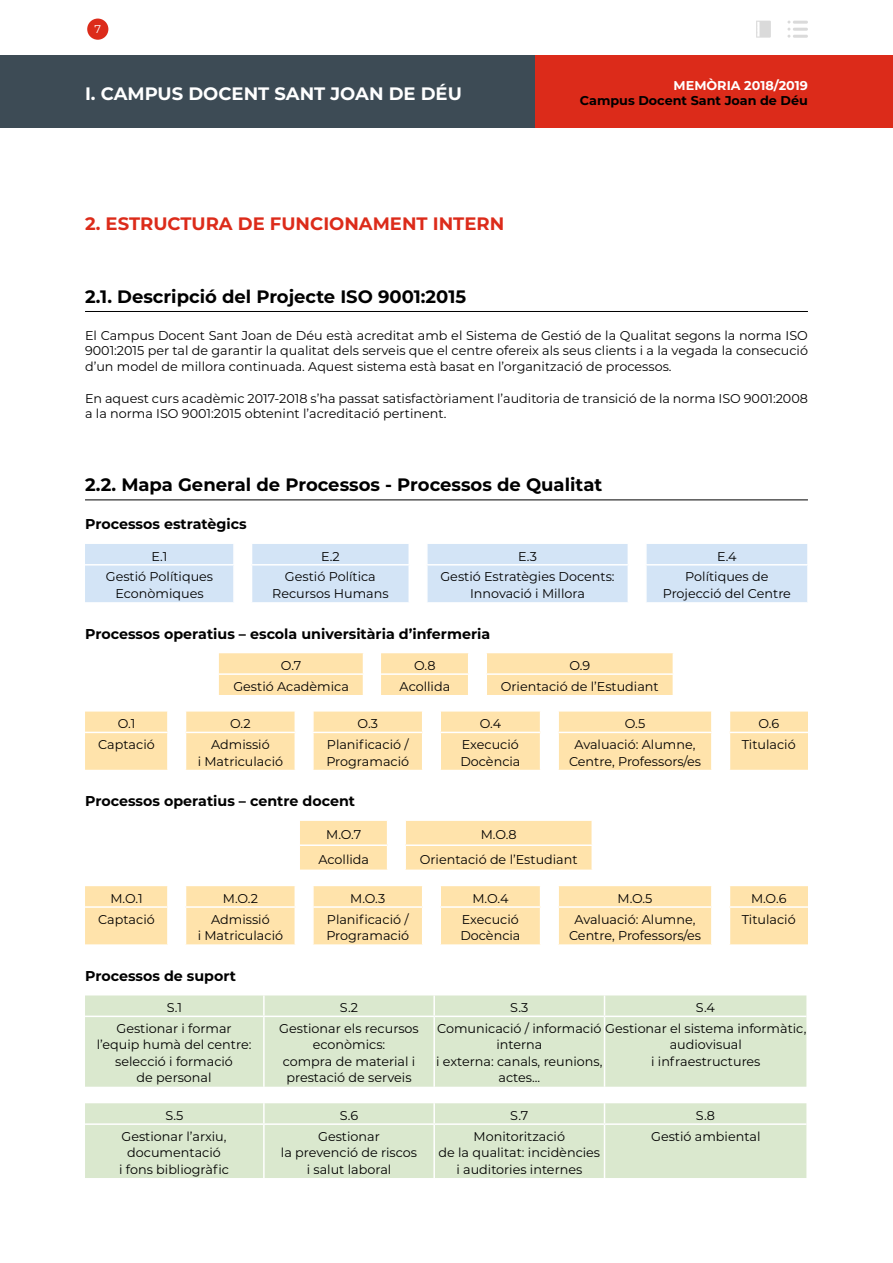
<style>
.page{position:relative;width:893px;height:1263px;background:#fff}
.page>*{position:absolute;margin:0;border:0;box-sizing:border-box;transform-origin:0 0}
.t1{font:700 18px "Montserrat";color:#000}
.t2{font:700 18px "Montserrat";color:#dc2b1a}
.t3{font:700 18px "Montserrat";color:#fff}
.t4{font:700 14.25px "Montserrat";color:#000}
.t5{font:12.75px/16.5px "Montserrat";color:#000;text-align:center}
.t6{font:700 12.75px "Montserrat";color:#000}
.t7{font:700 12.75px "Montserrat";color:#fff}
.t8{font:11.25px "Montserrat";color:#fff}
</style>
<div class="page">
<div style="left:0;top:55px;width:536px;height:73px;background:#3d4b55"></div>
<div style="left:536px;top:55px;width:357px;height:73px;background:#dc2b1a"></div>
<div style="left:87px;top:19px;width:21px;height:21px;background:#dc2b1a;border-radius:50%"></div>
<hr style="left:793px;top:21px;width:15px;height:3px;background:#dadada">
<svg style="left:787px;top:21px;width:3px;height:17px"></svg>
<hr style="left:793px;top:28px;width:15px;height:3px;background:#dadada">
<hr style="left:793px;top:35px;width:15px;height:3px;background:#dadada">
<svg style="left:756px;top:21px;width:15px;height:17px"></svg>
<hr style="left:85px;top:311px;width:723px;height:1px;background:#000">
<hr style="left:85px;top:500px;width:723px;height:1px;background:#000">
<svg style="left:85px;top:544px;width:723px;height:58px;background:#d7e6f6"></svg>
<hr style="left:646px;top:564px;width:163px;height:1px;background:#fff">
<svg style="left:85px;top:653px;width:723px;height:117px"></svg>
<hr style="left:219px;top:673px;width:145px;height:2px;background:#fff">
<hr style="left:381px;top:673px;width:88px;height:2px;background:#fff">
<hr style="left:485px;top:673px;width:189px;height:2px;background:#fff">
<svg style="left:85px;top:821px;width:723px;height:123px"></svg>
<hr style="left:405px;top:844px;width:188px;height:2px;background:#fff">
<svg style="left:85px;top:995px;width:721px;height:183px;background:#ddead2"></svg>
<hr style="left:263px;top:995px;width:2px;height:20px;background:#fff">
<hr style="left:433px;top:995px;width:2px;height:20px;background:#fff">
<svg style="left:604px;top:995px;width:1px;height:20px"></svg>
<hr style="left:263px;top:1017px;width:2px;height:70px;background:#fff">
<hr style="left:433px;top:1017px;width:2px;height:70px;background:#fff">
<hr style="left:604px;top:1017px;width:1px;height:70px;background:#fff">
<svg style="left:263px;top:1087px;width:2px;height:16px"></svg>
<svg style="left:433px;top:1087px;width:2px;height:16px"></svg>
<hr style="left:263px;top:1103px;width:2px;height:20px;background:#fff">
<hr style="left:433px;top:1103px;width:2px;height:20px;background:#fff">
<svg style="left:604px;top:1087px;width:1px;height:36px"></svg>
<hr style="left:85px;top:1015px;width:179px;height:2px;background:#fff">
<hr style="left:264px;top:1015px;width:170px;height:2px;background:#fff">
<hr style="left:434px;top:1015px;width:170px;height:2px;background:#fff">
<hr style="left:604px;top:1015px;width:202px;height:2px;background:#fff">
<hr style="left:85px;top:1123px;width:179px;height:2px;background:#fff">
<hr style="left:434px;top:1123px;width:170px;height:2px;background:#fff">
<hr style="left:604px;top:1123px;width:202px;height:2px;background:#fff">
<hr style="left:264px;top:1123px;width:170px;height:2px;background:#fff">
<hr style="left:263px;top:1125px;width:2px;height:53px;background:#fff">
<hr style="left:433px;top:1125px;width:2px;height:53px;background:#fff">
<hr style="left:604px;top:1125px;width:1px;height:53px;background:#fff">
<p class="t8" style="left:94px;top:21px;width:8px">7</p>
<h1 class="t3" style="left:85px;top:81px;width:378px">I. CAMPUS DOCENT SANT JOAN DE DÉU</h1>
<h1 class="t2" style="left:85px;top:211px;width:421px">2. ESTRUCTURA DE FUNCIONAMENT INTERN</h1>
<p class="t7" style="left:674px;top:76px;width:136px">MEMÒRIA 2018/2019</p>
<p class="t6" style="left:580px;top:91px;width:230px">Campus Docent Sant Joan de Déu</p>
<h1 class="t1" style="left:85px;top:283px;width:383px">2.1. Descripció del Projecte ISO 9001:2015</h1>
<p class="t5" style="left:85px;top:327px;width:724px;line-height:15.8px;text-align:justify">El Campus Docent Sant Joan de Déu està acreditat amb el Sistema de Gestió de la Qualitat segons la norma ISO 9001:2015 per tal de garantir la qualitat dels serveis que el centre ofereix als seus clients i a la vegada la consecució d’un model de millora continuada. Aquest sistema està basat en l’organització de processos.</p>
<p class="t5" style="left:85px;top:390px;width:724px;line-height:15.8px;text-align:left">En aquest curs acadèmic 2017-2018 s’ha passat satisfactòriament l’auditoria de transició de la norma ISO 9001:2008 a la norma ISO 9001:2015 obtenint l’acreditació pertinent.</p>
<h1 class="t1" style="left:85px;top:472px;width:519px">2.2. Mapa General de Processos - Processos de Qualitat</h1>
<p class="t4" style="left:85px;top:514px;width:163px">Processos estratègics</p>
<p class="t5" style="left:152px;top:547px;width:17px">E.1</p>
<p class="t5" style="left:321px;top:547px;width:20px">E.2</p>
<p class="t5" style="left:518px;top:547px;width:20px">E.3</p>
<p class="t5" style="left:717px;top:547px;width:21px">E.4</p>
<p class="t5" style="left:106px;top:568px;width:109px">Gestió Polítiques<br>Econòmiques</p>
<p class="t5" style="left:272px;top:568px;width:118px">Gestió Política<br>Recursos Humans</p>
<p class="t5" style="left:440px;top:568px;width:176px">Gestió Estratègies Docents:<br>Innovació i Millora</p>
<p class="t5" style="left:663px;top:568px;width:130px">Polítiques de<br>Projecció del Centre</p>
<p class="t4" style="left:85px;top:623px;width:407px">Processos operatius – escola universitària d’infermeria</p>
<p class="t5" style="left:281px;top:657px;width:22px">O.7</p>
<p class="t5" style="left:414px;top:657px;width:23px">O.8</p>
<p class="t5" style="left:569px;top:657px;width:22px">O.9</p>
<p class="t5" style="left:233px;top:677px;width:117px">Gestió Acadèmica</p>
<p class="t5" style="left:400px;top:677px;width:52px">Acollida</p>
<p class="t5" style="left:501px;top:677px;width:159px">Orientació de l’Estudiant</p>
<p class="t5" style="left:118px;top:715px;width:19px">O.1</p>
<p class="t5" style="left:230px;top:715px;width:22px">O.2</p>
<p class="t5" style="left:358px;top:715px;width:22px">O.3</p>
<p class="t5" style="left:480px;top:715px;width:23px">O.4</p>
<p class="t5" style="left:625px;top:715px;width:22px">O.5</p>
<p class="t5" style="left:758px;top:715px;width:22px">O.6</p>
<p class="t5" style="left:98px;top:736px;width:58px">Captació</p>
<p class="t5" style="left:198px;top:736px;width:87px">Admissió<br>i Matriculació</p>
<p class="t5" style="left:326px;top:736px;width:84px;text-align:left">Planificació /<br>Programació</p>
<p class="t5" style="left:460px;top:736px;width:62px;text-align:left">Execució<br>Docència</p>
<p class="t5" style="left:569px;top:736px;width:133px">Avaluació: Alumne,<br>Centre, Professors/es</p>
<p class="t5" style="left:742px;top:736px;width:55px">Titulació</p>
<p class="t4" style="left:85px;top:791px;width:271px">Processos operatius – centre docent</p>
<p class="t5" style="left:326px;top:826px;width:37px">M.O.7</p>
<p class="t5" style="left:481px;top:826px;width:38px">M.O.8</p>
<p class="t5" style="left:318px;top:850px;width:52px">Acollida</p>
<p class="t5" style="left:420px;top:850px;width:159px">Orientació de l’Estudiant</p>
<p class="t5" style="left:110px;top:889px;width:34px">M.O.1</p>
<p class="t5" style="left:223px;top:889px;width:37px">M.O.2</p>
<p class="t5" style="left:350px;top:889px;width:37px">M.O.3</p>
<p class="t5" style="left:472px;top:889px;width:38px">M.O.4</p>
<p class="t5" style="left:617px;top:889px;width:36px">M.O.5</p>
<p class="t5" style="left:751px;top:889px;width:37px">M.O.6</p>
<p class="t5" style="left:98px;top:910px;width:58px">Captació</p>
<p class="t5" style="left:198px;top:910px;width:87px">Admissió<br>i Matriculació</p>
<p class="t5" style="left:326px;top:910px;width:84px;text-align:left">Planificació /<br>Programació</p>
<p class="t5" style="left:460px;top:910px;width:62px;text-align:left">Execució<br>Docència</p>
<p class="t5" style="left:569px;top:910px;width:133px">Avaluació: Alumne,<br>Centre, Professors/es</p>
<p class="t5" style="left:742px;top:910px;width:55px">Titulació</p>
<p class="t4" style="left:85px;top:966px;width:152px">Processos de suport</p>
<p class="t5" style="left:167px;top:999px;width:17px">S.1</p>
<p class="t5" style="left:340px;top:999px;width:20px">S.2</p>
<p class="t5" style="left:510px;top:999px;width:20px">S.3</p>
<p class="t5" style="left:696px;top:999px;width:21px">S.4</p>
<p class="t5" style="left:97px;top:1020px;width:156px">Gestionar i formar l’equip humà del centre: selecció i formació<br>de personal</p>
<p class="t5" style="left:279px;top:1020px;width:141px">Gestionar els recursos econòmics:<br>compra de material i prestació de serveis</p>
<p class="t5" style="left:437px;top:1020px;width:371px">Comunicació / informació Gestionar el sistema informàtic,</p>
<p class="t5" style="left:496px;top:1036px;width:47px">interna</p>
<p class="t5" style="left:436px;top:1053px;width:168px">i externa: canals, reunions,</p>
<p class="t5" style="left:498px;top:1069px;width:43px">actes...</p>
<p class="t5" style="left:651px;top:1036px;width:111px">audiovisual<br>i infraestructures</p>
<p class="t5" style="left:165px;top:1107px;width:20px">S.5</p>
<p class="t5" style="left:340px;top:1107px;width:20px">S.6</p>
<p class="t5" style="left:510px;top:1107px;width:20px">S.7</p>
<p class="t5" style="left:696px;top:1107px;width:21px">S.8</p>
<p class="t5" style="left:119px;top:1127px;width:111px">Gestionar l’arxiu, documentació<br>i fons bibliogràfic</p>
<p class="t5" style="left:281px;top:1127px;width:138px">Gestionar<br>la prevenció de riscos i salut laboral</p>
<p class="t5" style="left:438px;top:1127px;width:163px">Monitorització<br>de la qualitat: incidències i auditories internes</p>
<p class="t5" style="left:651px;top:1127px;width:111px">Gestió ambiental</p>
</div>
